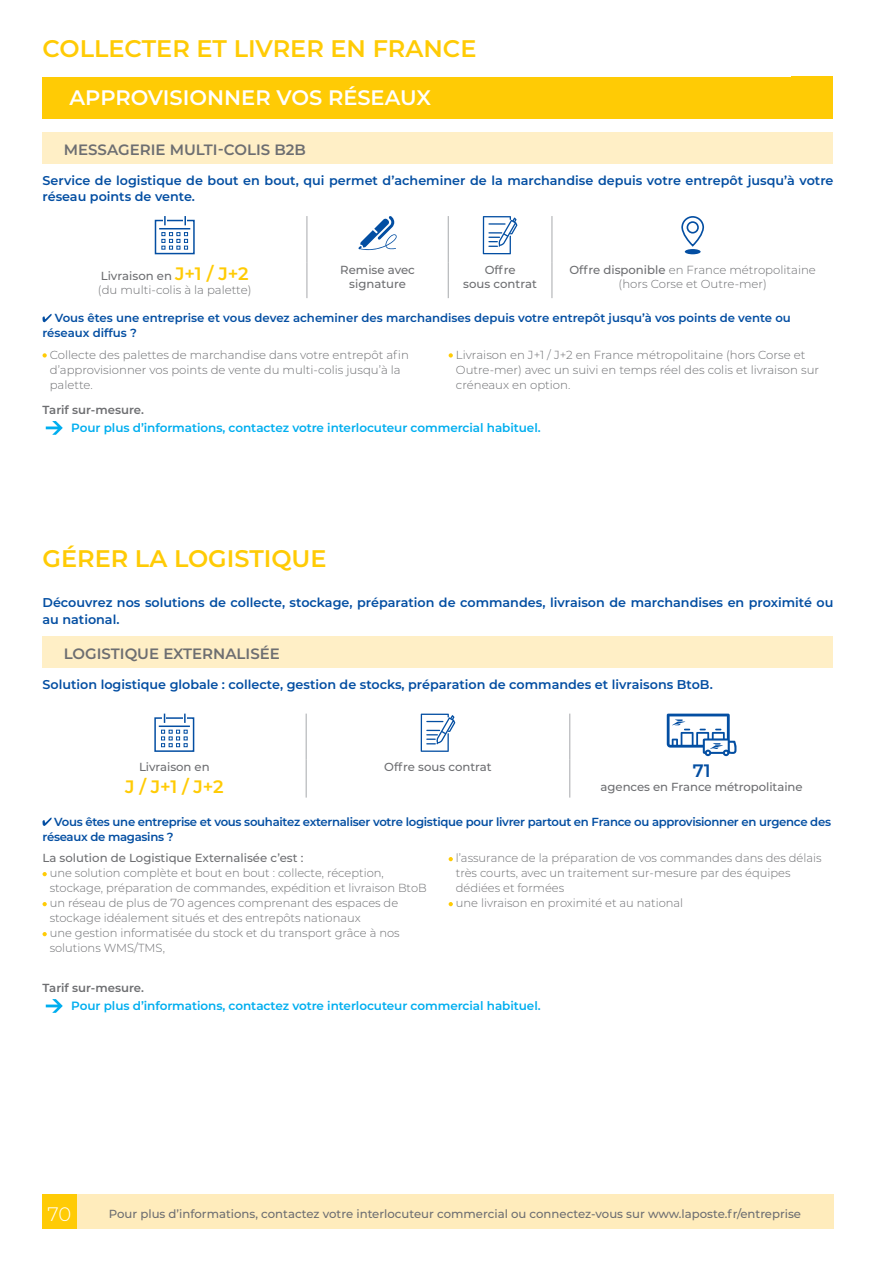
<style>
.page{position:relative;width:893px;height:1263px;background:#fff}
.page>*{position:absolute;margin:0;border:0;box-sizing:border-box;transform-origin:0 0}
.t1{font:600 24px "Montserrat";color:#ffcb05}
.t2{font:600 21px "Montserrat";color:#fff}
.t3{font:300 19.5px "Montserrat";color:#fff}
.t4{font:600 18px "Montserrat";color:#ffcb05}
.t5{font:600 18px "Montserrat";color:#034ea2}
.t6{font:600 15px "Montserrat";color:#6d6e71}
.t7{font:600 12.75px/16.5px "Montserrat";color:#034ea2}
.t8{font:600 12px "Montserrat";letter-spacing:-.005em;color:#00aeef}
.t9{font:300 11.7px/15px "Montserrat";color:#6d6e71}
.t10{font:500 11.7px/14.2px "Montserrat";color:#6d6e71;text-align:center}
.t11{font:600 11.7px/15px "Montserrat";letter-spacing:-.025em;color:#034ea2}
.t12{font:600 11.7px/15px "Montserrat";color:#034ea2}
.t13{font:600 11.7px "Montserrat";color:#6d6e71}
.s1{font-weight:500}
.s2{font-weight:600;font-size:18px;color:#ffcb05}
</style>
<div class="page">
<div style="left:43px;top:1195px;width:34px;height:34px;background:#ffcb05"></div>
<div style="left:77px;top:1195px;width:756px;height:34px;background:#ffecbc"></div>
<div style="left:43px;top:636px;width:790px;height:32px;background:#ffefc6"></div>
<svg style="left:43px;top:817px;width:9px;height:9px"></svg>
<svg style="left:43px;top:872px;width:4px;height:4px"></svg>
<svg style="left:43px;top:902px;width:4px;height:4px"></svg>
<svg style="left:43px;top:932px;width:4px;height:4px"></svg>
<svg style="left:449px;top:857px;width:4px;height:4px"></svg>
<svg style="left:449px;top:902px;width:4px;height:4px"></svg>
<hr style="left:306px;top:760px;width:1px;height:37px;background:#a7a9ac">
<hr style="left:569px;top:760px;width:1px;height:37px;background:#a7a9ac">
<hr style="left:306px;top:714px;width:1px;height:46px;background:#a7a9ac">
<hr style="left:569px;top:714px;width:1px;height:46px;background:#a7a9ac">
<div style="left:154px;top:717px;width:40px;height:35px;border:2px solid #034ea2"></div>
<hr style="left:159px;top:725px;width:31px;height:2px;background:#034ea2">
<svg style="left:163px;top:714px;width:3px;height:9px"></svg>
<svg style="left:183px;top:714px;width:4px;height:9px"></svg>
<svg style="left:161px;top:730px;width:27px;height:17px"></svg>
<svg style="left:421px;top:714px;width:34px;height:38px"></svg>
<svg style="left:667px;top:714px;width:69px;height:43px"></svg>
<svg style="left:46px;top:999px;width:17px;height:14px"></svg>
<div style="left:43px;top:132px;width:790px;height:32px;background:#ffefc6"></div>
<svg style="left:43px;top:314px;width:9px;height:8px"></svg>
<svg style="left:43px;top:353px;width:4px;height:5px"></svg>
<svg style="left:449px;top:353px;width:4px;height:5px"></svg>
<hr style="left:307px;top:262px;width:1px;height:36px;background:#a7a9ac">
<hr style="left:448px;top:262px;width:1px;height:36px;background:#a7a9ac">
<hr style="left:552px;top:262px;width:1px;height:36px;background:#a7a9ac">
<hr style="left:307px;top:216px;width:1px;height:46px;background:#a7a9ac">
<hr style="left:448px;top:216px;width:1px;height:46px;background:#a7a9ac">
<hr style="left:552px;top:216px;width:1px;height:46px;background:#a7a9ac">
<div style="left:155px;top:220px;width:40px;height:34px;border:2px solid #034ea2"></div>
<hr style="left:159px;top:228px;width:31px;height:1px;background:#034ea2">
<svg style="left:163px;top:216px;width:3px;height:9px"></svg>
<svg style="left:184px;top:216px;width:3px;height:9px"></svg>
<svg style="left:161px;top:232px;width:27px;height:18px"></svg>
<svg style="left:358px;top:216px;width:39px;height:35px"></svg>
<svg style="left:483px;top:216px;width:34px;height:38px"></svg>
<svg style="left:681px;top:216px;width:24px;height:31px"></svg>
<div style="left:685px;top:249px;width:16px;height:5px;background:#034ea2;border-radius:50%"></div>
<svg style="left:46px;top:421px;width:17px;height:14px"></svg>
<div style="left:43px;top:77px;width:790px;height:42px;background:#ffcb05"></div>
<h1 class="t1" style="left:43px;top:32px;width:435px">COLLECTER ET LIVRER EN FRANCE</h1>
<h2 class="t2" style="left:70px;top:83px;width:363px">APPROVISIONNER VOS RÉSEAUX</h2>
<p class="t6" style="left:64px;top:139px;width:244px">MESSAGERIE MULTI-COLIS B2B</p>
<p class="t7" style="left:43px;top:171px;width:792px">Service de logistique de bout en bout, qui permet d’acheminer de la marchandise depuis votre entrepôt jusqu’à votre réseau points de vente.</p>
<p class="t9" style="left:98px;top:268px;width:155px;line-height:14.2px"><span class="s1">Livraison en</span> <span class="s2">J+1 / J+2 </span>(du multi-colis à la palette)</p>
<p class="t10" style="left:340px;top:262px;width:76px">Remise avec signature</p>
<p class="t10" style="left:463px;top:262px;width:75px">Offre<br>sous contrat</p>
<p class="t9" style="left:569px;top:262px;width:248px;line-height:14.2px;text-align:center"><span class="s1">Offre disponible</span> en France métropolitaine (hors Corse et Outre-mer)</p>
<p class="t12" style="left:43px;top:310px;width:750px;text-indent:12px">Vous êtes une entreprise et vous devez acheminer des marchandises depuis votre entrepôt jusqu’à vos points de vente ou réseaux diffus ?</p>
<p class="t9" style="left:50px;top:347px;width:361px">Collecte des palettes de marchandise dans votre entrepôt afin d’approvisionner vos points de vente du multi-colis jusqu’à la palette.</p>
<p class="t9" style="left:456px;top:347px;width:365px">Livraison en J+1 / J+2 en France métropolitaine (hors Corse et<br>Outre-mer) avec un suivi en temps réel des colis et livraison sur créneaux en option.</p>
<p class="t13" style="left:43px;top:401px;width:103px">Tarif sur-mesure.</p>
<p class="t8" style="left:71px;top:419px;width:471px">Pour plus d’informations, contactez votre interlocuteur commercial habituel.</p>
<h1 class="t1" style="left:43px;top:542px;width:286px">GÉRER LA LOGISTIQUE</h1>
<p class="t7" style="left:43px;top:594px;width:792px">Découvrez nos solutions de collecte, stockage, préparation de commandes, livraison de marchandises en proximité ou au national.</p>
<p class="t6" style="left:64px;top:643px;width:218px">LOGISTIQUE EXTERNALISÉE</p>
<p class="t7" style="left:43px;top:675px;width:672px">Solution logistique globale : collecte, gestion de stocks, préparation de commandes et livraisons BtoB.</p>
<p class="t10" style="left:139px;top:759px;width:72px">Livraison en</p>
<h3 class="t4" style="left:125px;top:774px;width:100px">J / J+1 / J+2</h3>
<p class="t10" style="left:384px;top:759px;width:109px">Offre sous contrat</p>
<h3 class="t5" style="left:693px;top:758px;width:19px">71</h3>
<p class="t10" style="left:601px;top:780px;width:204px">agences en France métropolitaine</p>
<p class="t11" style="left:43px;top:814px;width:790px;text-indent:12px">Vous êtes une entreprise et vous souhaitez externaliser votre logistique pour livrer partout en France ou approvisionner en urgence des réseaux de magasins ?</p>
<p class="t10" style="left:43px;top:850px;width:262px">La solution de Logistique Externalisée c’est :</p>
<p class="t9" style="left:50px;top:865px;width:378px">une solution complète et bout en bout : collecte, réception, stockage, préparation de commandes, expédition et livraison BtoB un réseau de plus de 70 agences comprenant des espaces de stockage idéalement situés et des entrepôts nationaux<br>une gestion informatisée du stock et du transport grâce à nos solutions WMS/TMS,</p>
<p class="t9" style="left:456px;top:850px;width:367px">l’assurance de la préparation de vos commandes dans des délais très courts, avec un traitement sur-mesure par des équipes dédiées et formées<br>une livraison en proximité et au national</p>
<p class="t13" style="left:43px;top:979px;width:103px">Tarif sur-mesure.</p>
<p class="t8" style="left:71px;top:997px;width:471px">Pour plus d’informations, contactez votre interlocuteur commercial habituel.</p>
<h3 class="t3" style="left:48px;top:1201px;width:25px">70</h3>
<p class="t10" style="left:109px;top:1206px;width:694px">Pour plus d’informations, contactez votre interlocuteur commercial ou connectez-vous sur www.laposte.fr/entreprise</p>
</div>
